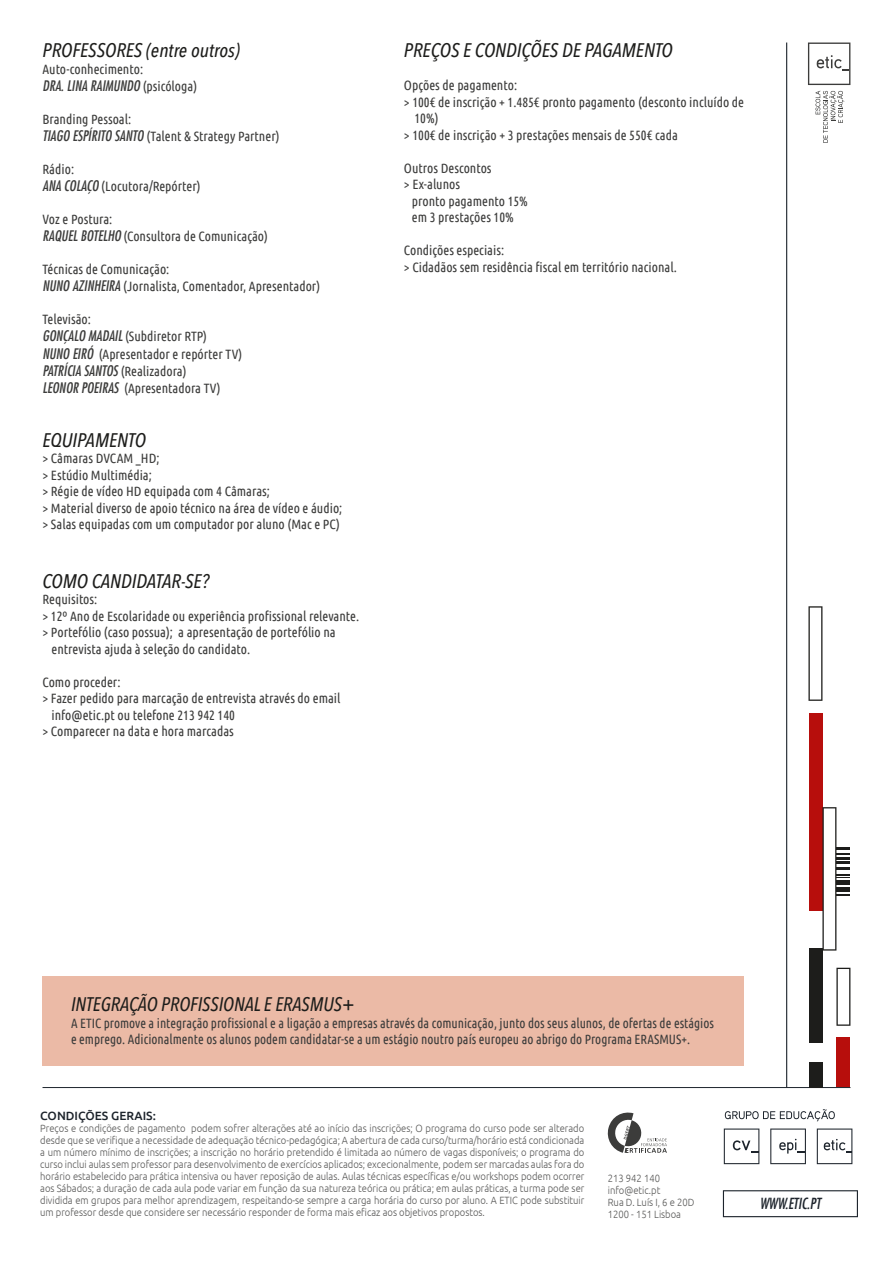
<style>
.page{position:relative;width:893px;height:1263px;background:#fff}
.page>*{position:absolute;margin:0;border:0;box-sizing:border-box;transform-origin:0 0}
.t1{font:italic 500 condensed 19.5px "Avenir Next LT Pro";color:#1d1d1b}
.t2{font:italic condensed 15px "Futura LT";color:#1d242c}
.t3{font:italic condensed 14.25px "Futura LT";color:#3c3c3b}
.t4{font:13.5px/17.1px "Ubuntu Condensed";color:#3c3c3b}
.t5{font:500 12px "Ubuntu";color:#1d242c}
.t6{font:300 10.5px/12px "Ubuntu";color:#575756;text-align:justify;scale:.9 1}
.s1{font-family:"Ubuntu Condensed";font-style:normal;font-stretch:normal;font-size:13.5px}
.s2{font-family:"Futura LT";font-style:italic;font-stretch:condensed;font-size:14.25px}
</style>
<div class="page">
<hr style="left:43px;top:1087px;width:807px;height:1px;background:#1d242c">
<svg style="left:723px;top:1190px;width:135px;height:27px"></svg>
<svg style="left:607px;top:1112px;width:60px;height:41px"></svg>
<svg style="left:770px;top:1128px;width:36px;height:36px"></svg>
<svg style="left:724px;top:1128px;width:35px;height:36px"></svg>
<svg style="left:817px;top:1128px;width:35px;height:36px"></svg>
<svg style="left:725px;top:1109px;width:110px;height:12px"></svg>
<svg style="left:815px;top:91px;width:29px;height:52px"></svg>
<svg style="left:808px;top:43px;width:42px;height:42px"></svg>
<hr style="left:786px;top:43px;width:1px;height:1044px;background:#1d242c">
<div style="left:808px;top:948px;width:14px;height:94px;background:#1d1d1b"></div>
<div style="left:808px;top:713px;width:14px;height:198px;background:#b70e0c"></div>
<svg style="left:808px;top:606px;width:14px;height:95px"></svg>
<div style="left:808px;top:1062px;width:14px;height:25px;background:#1d1d1b"></div>
<svg style="left:822px;top:807px;width:28px;height:143px"></svg>
<svg style="left:836px;top:968px;width:14px;height:58px"></svg>
<div style="left:836px;top:1038px;width:14px;height:49px;background:#b70e0c"></div>
<div style="left:43px;top:976px;width:701px;height:90px;background:#ebbaa6"></div>
<h1 class="t1" style="left:43px;top:39px;width:199px">PROFESSORES (entre outros)</h1>
<p class="t4" style="left:43px;top:60px;width:102px">Auto-conhecimento:</p>
<p class="t3" style="left:43px;top:77px;width:156px">DRA. LINA RAIMUNDO <span class="s1">(psicóloga)</span></p>
<p class="t4" style="left:43px;top:110px;width:239px">Branding Pessoal:<br><span class="s2">TIAGO ESPÍRITO SANTO</span> (Talent &amp; Strategy Partner)</p>
<p class="t4" style="left:43px;top:160px;width:160px">Rádio:<br><span class="s2">ANA COLAÇO</span> (Locutora/Repórter)</p>
<p class="t4" style="left:43px;top:210px;width:227px">Voz e Postura:<br><span class="s2">RAQUEL BOTELHO</span> (Consultora de Comunicação)</p>
<p class="t4" style="left:43px;top:260px;width:279px">Técnicas de Comunicação:<br><span class="s2">NUNO AZINHEIRA</span> (Jornalista, Comentador, Apresentador)</p>
<p class="t4" style="left:43px;top:310px;width:201px">Televisão:<br><span class="s2">GONÇALO MADAIL</span> (Subdiretor RTP)<br><span class="s2">NUNO EIRÓ</span> (Apresentador e repórter TV)</p>
<p class="t3" style="left:43px;top:362px;width:146px">PATRÍCIA SANTOS <span class="s1">(Realizadora)</span></p>
<p class="t4" style="left:43px;top:379px;width:180px"><span class="s2">LEONOR POEIRAS</span> (Apresentadora TV)</p>
<h1 class="t1" style="left:43px;top:428px;width:105px">EQUIPAMENTO</h1>
<p class="t4" style="left:43px;top:450px;width:301px;line-height:16.5px">&gt; Câmaras DVCAM _HD;<br>&gt; Estúdio Multimédia;<br>&gt; Régie de vídeo HD equipada com 4 Câmaras;<br>&gt; Material diverso de apoio técnico na área de vídeo e áudio; &gt; Salas equipadas com um computador por aluno (Mac e PC)</p>
<h1 class="t1" style="left:43px;top:569px;width:168px">COMO CANDIDATAR-SE?</h1>
<p class="t4" style="left:43px;top:590px;width:56px">Requisitos:</p>
<p class="t4" style="left:43px;top:607px;width:318px">&gt; 12º Ano de Escolaridade ou experiência profissional relevante.</p>
<p class="t4" style="left:43px;top:623px;width:295px">&gt; Portefólio (caso possua); a apresentação de portefólio na</p>
<p class="t4" style="left:52px;top:640px;width:200px">entrevista ajuda à seleção do candidato.</p>
<p class="t4" style="left:43px;top:673px;width:79px">Como proceder:</p>
<p class="t4" style="left:43px;top:689px;width:299px">&gt; Fazer pedido para marcação de entrevista através do email</p>
<p class="t4" style="left:52px;top:706px;width:185px">info@etic.pt ou telefone 213 942 140</p>
<p class="t4" style="left:43px;top:722px;width:193px">&gt; Comparecer na data e hora marcadas</p>
<h1 class="t1" style="left:404px;top:39px;width:270px">PREÇOS E CONDIÇÕES DE PAGAMENTO</h1>
<p class="t4" style="left:404px;top:76px;width:115px">Opções de pagamento:</p>
<p class="t4" style="left:404px;top:93px;width:342px">&gt; 100€ de inscrição + 1.485€ pronto pagamento (desconto incluído de</p>
<p class="t4" style="left:414px;top:109px;width:26px">10%)</p>
<p class="t4" style="left:404px;top:126px;width:275px">&gt; 100€ de inscrição + 3 prestações mensais de 550€ cada</p>
<p class="t4" style="left:404px;top:159px;width:89px">Outros Descontos</p>
<p class="t4" style="left:404px;top:175px;width:58px">&gt; Ex-alunos</p>
<p class="t4" style="left:412px;top:192px;width:118px">pronto pagamento 15%</p>
<p class="t4" style="left:412px;top:208px;width:104px">em 3 prestações 10%</p>
<p class="t4" style="left:404px;top:242px;width:274px;line-height:16.5px">Condições especiais:<br>&gt; Cidadãos sem residência fiscal em território nacional.</p>
<h1 class="t1" style="left:71px;top:992px;width:285px">INTEGRAÇÃO PROFISSIONAL E ERASMUS+</h1>
<p class="t4" style="left:71px;top:1014px;width:644px;line-height:16.5px">A ETIC promove a integração profissional e a ligação a empresas através da comunicação, junto dos seus alunos, de ofertas de estágios e emprego. Adicionalmente os alunos podem candidatar-se a um estágio noutro país europeu ao abrigo do Programa ERASMUS+.</p>
<p class="t5" style="left:40px;top:1108px;width:117px">CONDIÇÕES GERAIS:</p>
<p class="t6" style="left:40px;top:1122px;width:606px">Preços e condições de pagamento podem sofrer alterações até ao início das inscrições; O programa do curso pode ser alterado desde que se verifique a necessidade de adequação técnico-pedagógica; A abertura de cada curso/turma/horário está condicionada a um número mínimo de inscrições; a inscrição no horário pretendido é limitada ao número de vagas disponíveis; o programa do curso inclui aulas sem professor para desenvolvimento de exercícios aplicados; excecionalmente, podem ser marcadas aulas fora do horário estabelecido para prática intensiva ou haver reposição de aulas. Aulas técnicas específicas e/ou workshops podem ocorrer aos Sábados; a duração de cada aula pode variar em função da sua natureza teórica ou prática; em aulas práticas, a turma pode ser dividida em grupos para melhor aprendizagem, respeitando-se sempre a carga horária do curso por aluno. A ETIC pode substituir um professor desde que considere ser necessário responder de forma mais eficaz aos objetivos propostos.</p>
<p class="t6" style="left:608px;top:1172px;width:98px;text-align:left">213 942 140 info@etic.pt<br>Rua D. Luís I, 6 e 20D<br>1200 - 151 Lisboa</p>
<p class="t2" style="left:760px;top:1195px;width:62px">WWW.ETIC.PT</p>
</div>
